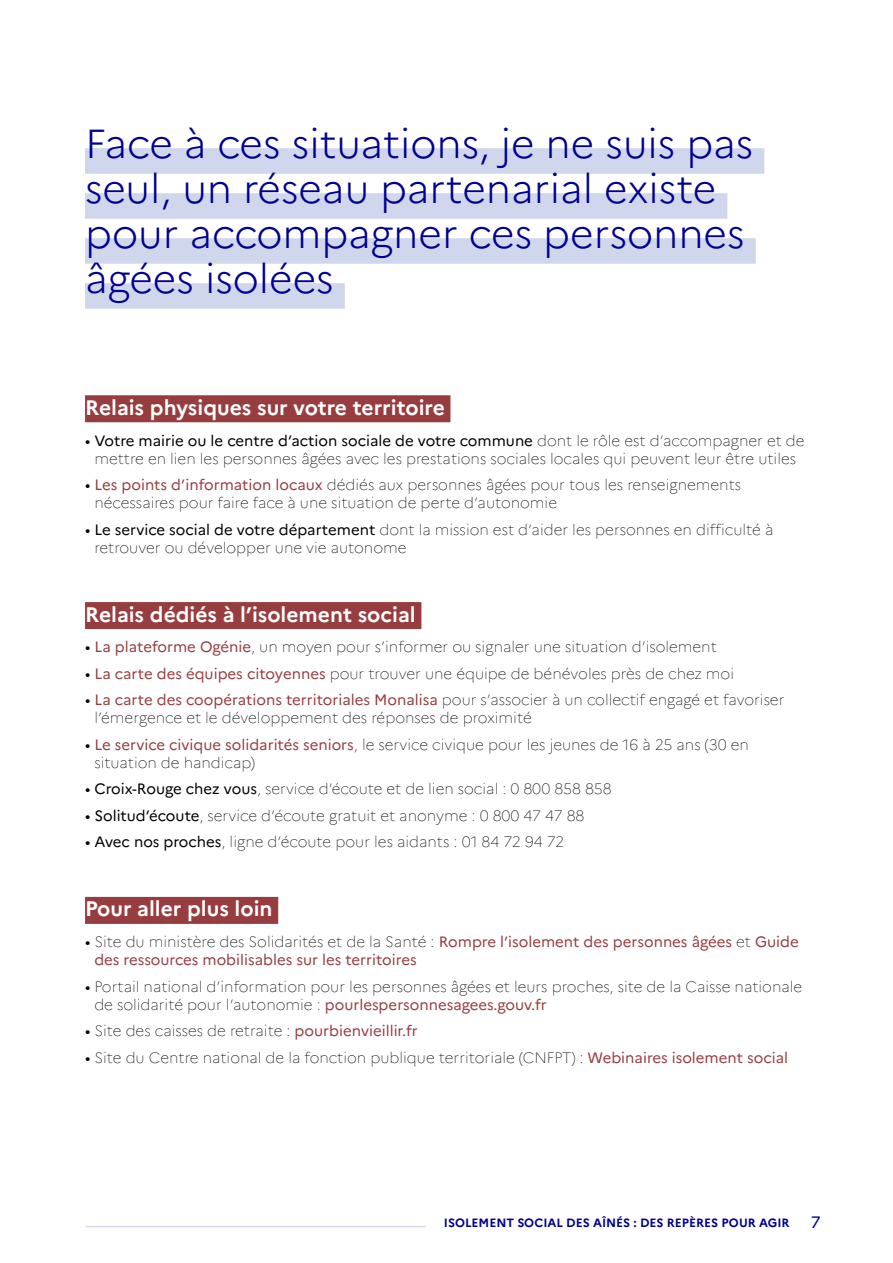
<style>
.page{position:relative;width:893px;height:1263px;background:#fff}
.page>*{position:absolute;margin:0;border:0;box-sizing:border-box;transform-origin:0 0}
.t1{font:300 40.5px/45px "Marianne";color:#000091}
.t2{font:700 21px "Marianne";color:#fff}
.t3{font:16.5px "Marianne";color:#000091}
.t4{font:100 15px/18px "Marianne";color:#000}
.t5{font:15px/18px "Marianne";color:#983d3f}
.t6{font:700 12px "Marianne";color:#000091}
.s1{font-weight:400}
.s2{font-weight:400;color:#983d3f}
.s3{color:#000}
.s4{font-weight:100;color:#000}
</style>
<div class="page">
<hr style="left:86px;top:1226px;width:339px;height:1px;background:#000091">
<div style="left:85px;top:148px;width:679px;height:26px;background:#d0d6ec"></div>
<div style="left:85px;top:193px;width:642px;height:26px;background:#d0d6ec"></div>
<div style="left:85px;top:238px;width:671px;height:26px;background:#d0d6ec"></div>
<div style="left:85px;top:283px;width:260px;height:26px;background:#d0d6ec"></div>
<div style="left:85px;top:395px;width:365px;height:27px;background:#983d3f"></div>
<div style="left:85px;top:602px;width:336px;height:27px;background:#983d3f"></div>
<div style="left:85px;top:897px;width:193px;height:27px;background:#983d3f"></div>
<h1 class="t1" style="left:85px;top:121px;width:670px">Face à ces situations, je ne suis pas seul, un réseau partenarial existe pour accompagner ces personnes âgées isolées</h1>
<h2 class="t2" style="left:85px;top:394px;width:361px">Relais physiques sur votre territoire</h2>
<p class="t4" style="left:85px;top:431px;width:721px;text-align:center"><span class="s1">• Votre mairie ou le centre d’action sociale de votre commune</span> dont le rôle est d’accompagner et de mettre en lien les personnes âgées avec les prestations sociales locales qui peuvent leur être utiles</p>
<p class="t4" style="left:94px;top:476px;width:648px;text-indent:-9px"><span class="s1">•</span> <span class="s2">Les points d’information locaux</span> dédiés aux personnes âgées pour tous les renseignements nécessaires pour faire face à une situation de perte d’autonomie</p>
<p class="t4" style="left:94px;top:520px;width:680px;text-indent:-9px"><span class="s1">• Le service social de votre département</span> dont la mission est d’aider les personnes en difficulté à retrouver ou développer une vie autonome</p>
<h2 class="t2" style="left:85px;top:601px;width:332px">Relais dédiés à l’isolement social</h2>
<p class="t4" style="left:85px;top:638px;width:633px"><span class="s1">•</span> <span class="s2">La plateforme Ogénie</span>, un moyen pour s’informer ou signaler une situation d’isolement</p>
<p class="t4" style="left:85px;top:664px;width:650px"><span class="s1">•</span> <span class="s2">La carte des équipes citoyennes</span> pour trouver une équipe de bénévoles près de chez moi</p>
<p class="t4" style="left:94px;top:691px;width:692px;text-indent:-9px"><span class="s1">•</span> <span class="s2">La carte des coopérations territoriales Monalisa</span> pour s’associer à un collectif engagé et favoriser l’émergence et le développement des réponses de proximité</p>
<p class="t4" style="left:94px;top:735px;width:656px;text-indent:-9px"><span class="s1">•</span> <span class="s2">Le service civique solidarités seniors</span>, le service civique pour les jeunes de 16 à 25 ans (30 en situation de handicap)</p>
<p class="t4" style="left:85px;top:780px;width:528px"><span class="s1">• Croix-Rouge chez vous</span>, service d’écoute et de lien social : 0 800 858 858</p>
<p class="t4" style="left:85px;top:806px;width:501px"><span class="s1">• Solitud’écoute</span>, service d’écoute gratuit et anonyme : 0 800 47 47 88</p>
<p class="t4" style="left:85px;top:833px;width:481px"><span class="s1">• Avec nos proches</span>, ligne d’écoute pour les aidants : 01 84 72 94 72</p>
<h2 class="t2" style="left:85px;top:896px;width:189px">Pour aller plus loin</h2>
<p class="t5" style="left:94px;top:933px;width:706px;text-indent:-9px"><span class="s3">•</span> <span class="s4">Site du ministère des Solidarités et de la Santé :</span> Rompre l’isolement des personnes âgées <span class="s4">et</span> Guide des ressources mobilisables sur les territoires</p>
<p class="t4" style="left:94px;top:977px;width:709px;text-indent:-9px"><span class="s1">•</span> Portail national d’information pour les personnes âgées et leurs proches, site de la Caisse nationale de solidarité pour l’autonomie : <span class="s2">pourlespersonnesagees.gouv.fr</span></p>
<p class="t4" style="left:85px;top:1022px;width:334px"><span class="s1">•</span> Site des caisses de retraite : <span class="s2">pourbienvieillir.fr</span></p>
<p class="t4" style="left:85px;top:1048px;width:705px"><span class="s1">•</span> Site du Centre national de la fonction publique territoriale (CNFPT) : <span class="s2">Webinaires isolement social</span></p>
<p class="t6" style="left:444px;top:1216px;width:347px">ISOLEMENT SOCIAL DES AÎNÉS : DES REPÈRES POUR AGIR</p>
<p class="t3" style="left:811px;top:1212px;width:11px">7</p>
</div>
